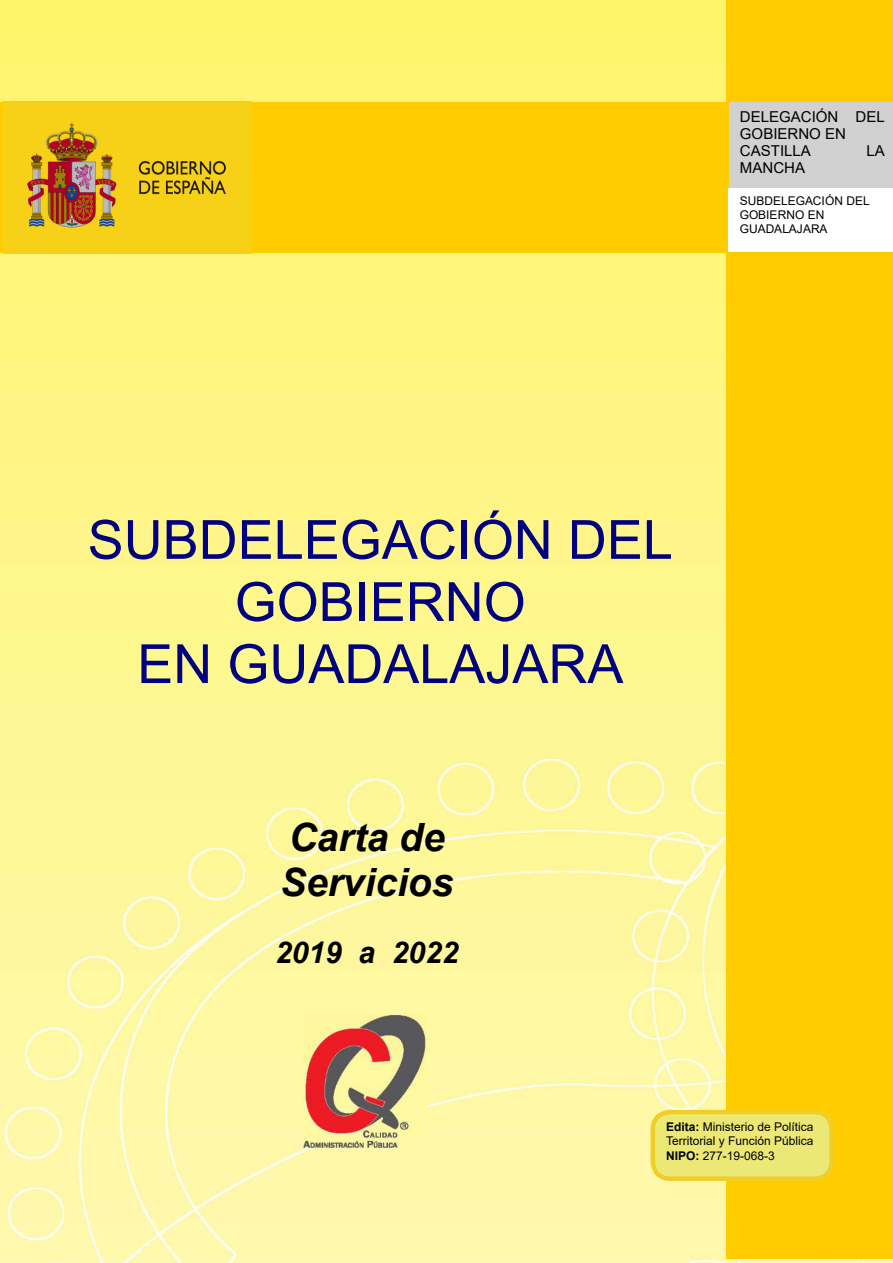
<style>
.page{position:relative;width:893px;height:1263px;background:#fff}
.page>*{position:absolute;margin:0;border:0;box-sizing:border-box;transform-origin:0 0}
.t1{font:54px/62.1px "Arial";color:#000080;text-align:center}
.t2{font:italic 700 39px/44.8px "Arial";color:#000}
.t3{font:italic 700 30px "Arial";color:#000}
.t4{font:15px/17.2px "Arial";color:#000}
.t5{font:12px/13.8px "Arial";color:#000}
.s1{font-weight:700}
</style>
<div class="page">
<img style="left:0;top:0;width:893px;height:1263px">
<img style="left:303px;top:1015px;width:124px;height:132px">
<div style="left:0;top:102px;width:893px;height:151px;background:#fc0"></div>
<img style="left:3px;top:102px;width:248px;height:151px">
<img style="left:3px;top:439px;width:723px;height:264px">
<div style="left:726px;top:0;width:167px;height:1259px;background:#fc0"></div>
<div style="left:729px;top:102px;width:164px;height:87px;background:#d1d1d1"></div>
<div style="left:729px;top:189px;width:164px;height:63px;background:#fff"></div>
<div style="left:653px;top:1112px;width:179px;height:67px;background:#ebe876;border-radius:17px"></div>
<div style="left:651px;top:1110px;width:183px;height:71px;border:4px solid #f1ce27;border-radius:17px"></div>
<p class="t4" style="left:740px;top:108px;width:146px">DELEGACIÓN DEL<br>GOBIERNO EN<br>CASTILLA</p>
<p class="t4" style="left:866px;top:142px;width:20px">LA</p>
<p class="t4" style="left:740px;top:159px;width:67px">MANCHA</p>
<p class="t5" style="left:740px;top:194px;width:131px">SUBDELEGACIÓN DEL<br>GOBIERNO EN<br>GUADALAJARA</p>
<h1 class="t1" style="left:88px;top:508px;width:587px">SUBDELEGACIÓN DEL<br>GOBIERNO<br>EN GUADALAJARA</h1>
<h2 class="t2" style="left:280px;top:816px;width:175px">Carta de<br>Servicios</h2>
<h3 class="t3" style="left:275px;top:933px;width:185px">2019 a 2022</h3>
<p class="t5" style="left:666px;top:1119px;width:149px;line-height:14.4px;text-align:justify"><span class="s1">Edita:</span> Ministerio de Política Territorial y Función Pública <span class="s1">NIPO:</span> 277-19-068-3</p>
</div>
